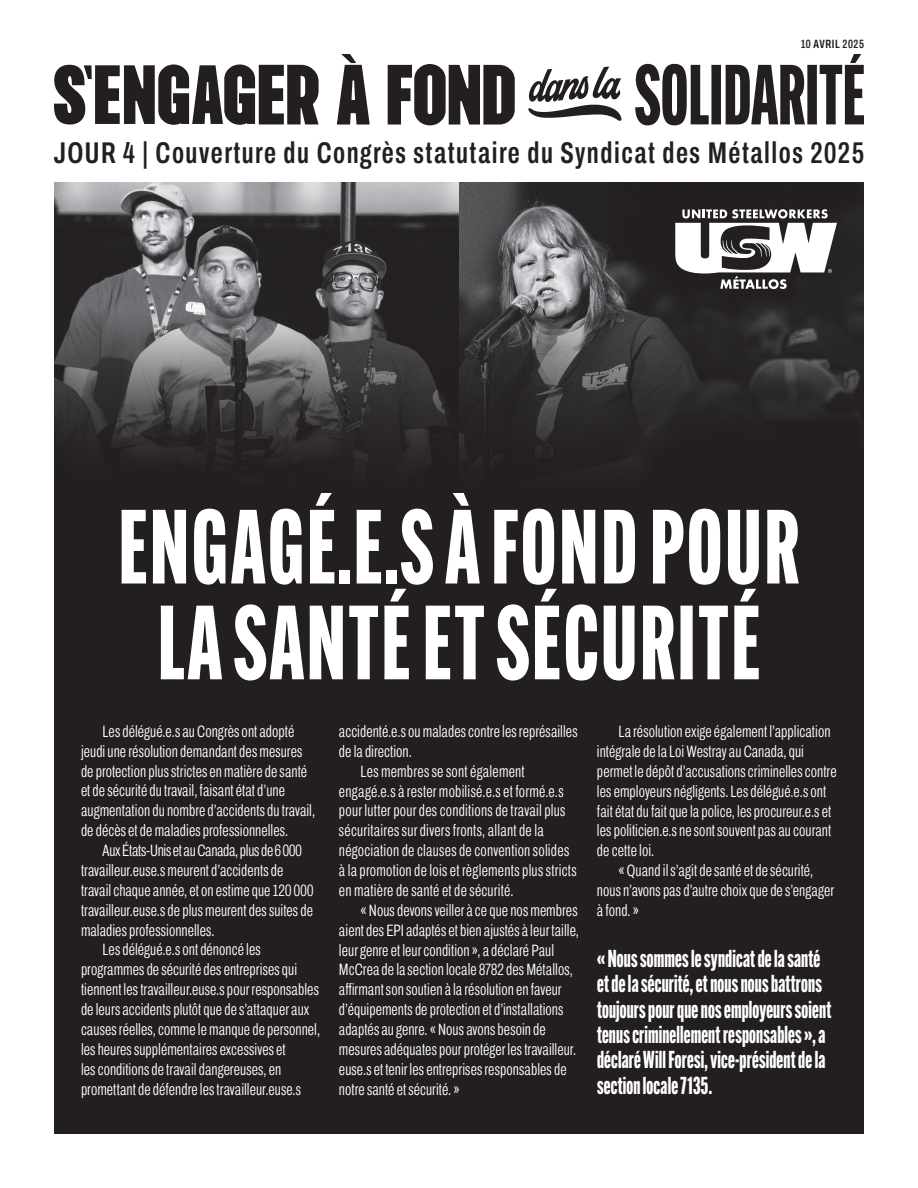
<style>
.page{position:relative;width:918px;height:1188px;background:#fff}
.page>*{position:absolute;margin:0;border:0;box-sizing:border-box;transform-origin:0 0}
.t1{font:800 103.05px/95.8px "Alternate Gothic Comp ATF";letter-spacing:.03em;color:#fff;text-align:center;scale:.95 1}
.t2{font:600 extra-condensed 30px "Archivo";letter-spacing:.05em;color:#231f20}
.t3{font:800 24px/25.5px "Alternate Gothic Comp ATF";letter-spacing:.005em;color:#fff;scale:.95 1}
.t4{font:300 extra-condensed 16.5px/20px "Archivo";letter-spacing:.005em;color:#fff}
.t5{font:300 extra-condensed 16.5px "Archivo";letter-spacing:-.015em;color:#fff}
.t6{font:600 extra-condensed 12px "Archivo";letter-spacing:.05em;color:#231f20}
</style>
<div class="page">
<svg style="left:54px;top:182px;width:810px;height:341px;background:#403e3f"></svg>
<div style="left:54px;top:523px;width:810px;height:611px;background:#231f20"></div>
<svg style="left:528px;top:67px;width:94px;height:54px"></svg>
<svg style="left:54px;top:64px;width:265px;height:61px"></svg>
<svg style="left:388px;top:64px;width:127px;height:61px"></svg>
<svg style="left:337px;top:54px;width:33px;height:71px"></svg>
<svg style="left:635px;top:54px;width:229px;height:71px"></svg>
<svg style="left:663px;top:209px;width:174px;height:86px"></svg>
<p class="t6" style="left:801px;top:35px;width:64px">10 AVRIL 2025</p>
<h2 class="t2" style="left:54px;top:130px;width:812px">JOUR 4 | Couverture du Congrès statutaire du Syndicat des Métallos 2025</h2>
<h1 class="t1" style="left:119px;top:499px;width:718px">ENGAGÉ.E.S À FOND POUR<br>LA SANTÉ ET SÉCURITÉ</h1>
<p class="t4" style="left:81px;top:721px;width:236px;text-indent:22px">Les délégué.e.s au Congrès ont adopté jeudi une résolution demandant des mesures de protection plus strictes en matière de santé et de sécurité du travail, faisant état d’une augmentation du nombre d’accidents du travail, de décès et de maladies professionnelles.</p>
<p class="t5" style="left:103px;top:838px;width:201px">Aux États-Unis et au Canada, plus de 6 000</p>
<p class="t4" style="left:81px;top:860px;width:204px">travailleur.euse.s meurent d’accidents de</p>
<p class="t4" style="left:81px;top:880px;width:234px">travail chaque année, et on estime que 120 000</p>
<p class="t4" style="left:81px;top:900px;width:233px">travailleur.euse.s de plus meurent des suites de</p>
<p class="t4" style="left:81px;top:920px;width:135px">maladies professionnelles.</p>
<p class="t4" style="left:103px;top:940px;width:160px">Les délégué.e.s ont dénoncé les</p>
<p class="t4" style="left:81px;top:960px;width:218px">programmes de sécurité des entreprises qui</p>
<p class="t4" style="left:81px;top:980px;width:239px">tiennent les travailleur.euse.s pour responsables</p>
<p class="t4" style="left:81px;top:999px;width:230px">de leurs accidents plutôt que de s’attaquer aux</p>
<p class="t4" style="left:81px;top:1019px;width:241px">causes réelles, comme le manque de personnel,</p>
<p class="t4" style="left:81px;top:1039px;width:206px">les heures supplémentaires excessives et</p>
<p class="t4" style="left:81px;top:1059px;width:202px">les conditions de travail dangereuses, en</p>
<p class="t4" style="left:81px;top:1079px;width:222px">promettant de défendre les travailleur.euse.s</p>
<p class="t4" style="left:339px;top:721px;width:240px">accidenté.e.s ou malades contre les représailles</p>
<p class="t4" style="left:339px;top:741px;width:74px">de la direction.</p>
<p class="t4" style="left:361px;top:761px;width:166px">Les membres se sont également</p>
<p class="t4" style="left:339px;top:781px;width:226px">engagé.e.s à rester mobilisé.e.s et formé.e.s</p>
<p class="t4" style="left:339px;top:801px;width:228px">pour lutter pour des conditions de travail plus</p>
<p class="t4" style="left:339px;top:821px;width:206px">sécuritaires sur divers fronts, allant de la</p>
<p class="t4" style="left:339px;top:840px;width:232px">négociation de clauses de convention solides</p>
<p class="t4" style="left:339px;top:860px;width:239px">à la promotion de lois et règlements plus stricts</p>
<p class="t4" style="left:339px;top:880px;width:176px">en matière de santé et de sécurité.</p>
<p class="t4" style="left:361px;top:900px;width:219px">« Nous devons veiller à ce que nos membres</p>
<p class="t4" style="left:339px;top:920px;width:241px">aient des EPI adaptés et bien ajustés à leur taille,</p>
<p class="t4" style="left:339px;top:940px;width:217px">leur genre et leur condition », a déclaré Paul</p>
<p class="t4" style="left:339px;top:960px;width:235px">McCrea de la section locale 8782 des Métallos,</p>
<p class="t4" style="left:339px;top:980px;width:224px">affirmant son soutien à la résolution en faveur</p>
<p class="t4" style="left:339px;top:1000px;width:226px">d’équipements de protection et d’installations</p>
<p class="t4" style="left:339px;top:1019px;width:208px">adaptés au genre. « Nous avons besoin de</p>
<p class="t4" style="left:339px;top:1039px;width:239px">mesures adéquates pour protéger les travailleur.</p>
<p class="t4" style="left:339px;top:1059px;width:229px">euse.s et tenir les entreprises responsables de</p>
<p class="t4" style="left:339px;top:1079px;width:122px">notre santé et sécurité. »</p>
<p class="t4" style="left:597px;top:721px;width:241px;text-indent:22px">La résolution exige également l’application intégrale de la Loi Westray au Canada, qui permet le dépôt d’accusations criminelles contre les employeurs négligents. Les délégué.e.s ont fait état du fait que la police, les procureur.e.s et les politicien.e.s ne sont souvent pas au courant de cette loi.</p>
<p class="t4" style="left:597px;top:861px;width:239px;text-indent:22px">« Quand il s’agit de santé et de sécurité, nous n’avons pas d’autre choix que de s’engager à fond. »</p>
<h3 class="t3" style="left:597px;top:945px;width:248px">« Nous sommes le syndicat de la santé et de la sécurité, et nous nous battrons toujours pour que nos employeurs soient tenus criminellement responsables », a déclaré Will Foresi, vice-président de la section locale 7135.</h3>
</div>
